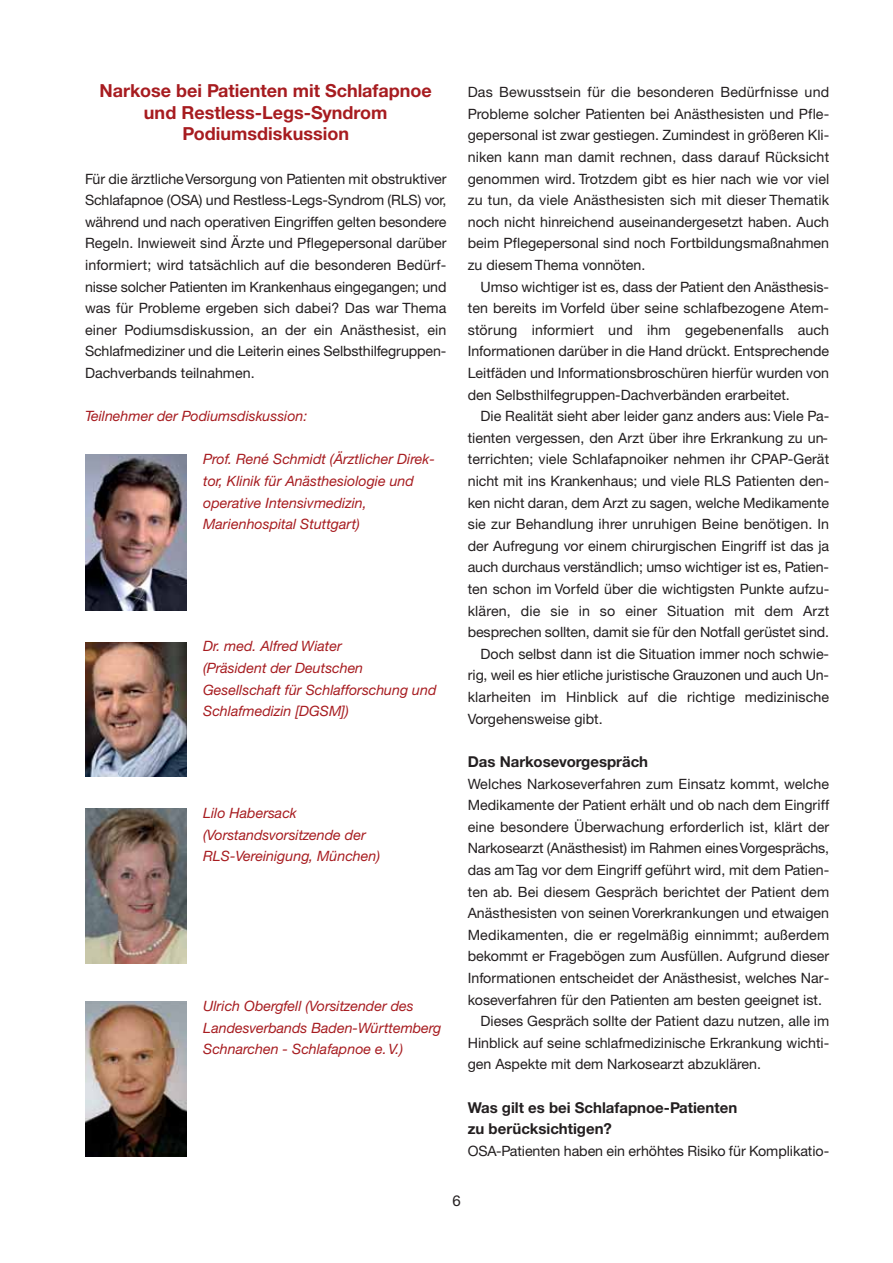
<style>
.page{position:relative;width:893px;height:1263px;background:#fff}
.page>*{position:absolute;margin:0;border:0;box-sizing:border-box;transform-origin:0 0}
.t1{font:700 18px/21.6px "Helvetica Neue CE";color:#a71c20;text-align:center}
.t2{font:700 15px/21.6px "Helvetica Neue CE";color:#231f20}
.t3{font:15px "Helvetica Neue CE";color:#231f20}
.t4{font:14.25px/21.6px "Helvetica Neue CE";color:#231f20;text-align:justify}
.t5{font:italic 14.25px/21.6px "Helvetica Neue CE";color:#a71c20}
</style>
<div class="page">
<img style="left:85px;top:454px;width:102px;height:156px">
<img style="left:85px;top:1001px;width:102px;height:156px">
<img style="left:85px;top:808px;width:102px;height:156px">
<img style="left:85px;top:642px;width:102px;height:134px">
<p class="t1" style="left:100px;top:82px;width:334px">Narkose bei Patienten mit Schlafapnoe und Restless-Legs-Syndrom<br>Podiumsdiskussion</p>
<p class="t4" style="left:85px;top:169px;width:363px">Für die ärztliche Versorgung von Patienten mit obstruktiver Schlafapnoe (OSA) und Restless-Legs-Syndrom (RLS) vor, während und nach operativen Eingriffen gelten besondere Regeln. Inwieweit sind Ärzte und Pflegepersonal darüber informiert; wird tatsächlich auf die besonderen Bedürf&shy;nisse solcher Patienten im Krankenhaus eingegangen; und was für Probleme ergeben sich dabei? Das war Thema einer Podiumsdiskussion, an der ein Anästhesist, ein Schlafmediziner und die Leiterin eines Selbsthilfegruppen-Dachverbands teilnahmen.</p>
<p class="t5" style="left:85px;top:407px;width:224px">Teilnehmer der Podiumsdiskussion:</p>
<p class="t5" style="left:203px;top:450px;width:233px">Prof. René Schmidt (Ärztlicher Direk&shy;tor, Klinik für Anästhesiologie und operative Intensivmedizin, Marienhospital Stuttgart)</p>
<p class="t5" style="left:203px;top:637px;width:235px">Dr. med. Alfred Wiater<br>(Präsident der Deutschen<br>Gesellschaft für Schlafforschung und<br>Schlafmedizin [DGSM])</p>
<p class="t5" style="left:203px;top:804px;width:178px">Lilo Habersack (Vorstandsvorsitzende der<br>RLS-Vereinigung, München)</p>
<p class="t5" style="left:203px;top:997px;width:240px">Ulrich Obergfell (Vorsitzender des<br>Landesverbands Baden-Württemberg<br>Schnarchen - Schlafapnoe e.V.)</p>
<p class="t4" style="left:468px;top:83px;width:363px">Das Bewusstsein für die besonderen Bedürfnisse und Probleme solcher Patienten bei Anästhesisten und Pfle&shy;gepersonal ist zwar gestiegen. Zumindest in größeren Kli&shy;niken kann man damit rechnen, dass darauf Rücksicht genommen wird. Trotzdem gibt es hier nach wie vor viel zu tun, da viele Anästhesisten sich mit dieser Thematik noch nicht hinreichend auseinandergesetzt haben. Auch beim Pflegepersonal sind noch Fortbildungsmaßnahmen zu diesem Thema vonnöten.</p>
<p class="t4" style="left:468px;top:277px;width:363px;text-indent:13px">Umso wichtiger ist es, dass der Patient den Anästhesis&shy;ten bereits im Vorfeld über seine schlafbezogene Atem&shy;störung informiert und ihm gegebenenfalls auch Informationen darüber in die Hand drückt. Entsprechende Leitfäden und Informationsbroschüren hierfür wurden von den Selbsthilfegruppen-Dachverbänden erarbeitet.</p>
<p class="t4" style="left:480px;top:407px;width:350px">Die Realität sieht aber leider ganz anders aus: Viele Pa-</p>
<p class="t4" style="left:468px;top:429px;width:362px">tienten vergessen, den Arzt über ihre Erkrankung zu un-</p>
<p class="t4" style="left:468px;top:450px;width:363px">terrichten; viele Schlafapnoiker nehmen ihr CPAP-Gerät</p>
<p class="t4" style="left:468px;top:472px;width:363px">nicht mit ins Krankenhaus; und viele RLS Patienten den-</p>
<p class="t4" style="left:468px;top:493px;width:363px">ken nicht daran, dem Arzt zu sagen, welche Medikamente</p>
<p class="t4" style="left:468px;top:515px;width:363px">sie zur Behandlung ihrer unruhigen Beine benötigen. In</p>
<p class="t4" style="left:468px;top:537px;width:363px">der Aufregung vor einem chirurgischen Eingriff ist das ja</p>
<p class="t4" style="left:468px;top:558px;width:363px">auch durchaus verständlich; umso wichtiger ist es, Patien-</p>
<p class="t4" style="left:468px;top:580px;width:363px">ten schon im Vorfeld über die wichtigsten Punkte aufzu-</p>
<p class="t4" style="left:468px;top:601px;width:363px">klären, die sie in so einer Situation mit dem Arzt</p>
<p class="t4" style="left:468px;top:623px;width:363px">besprechen sollten, damit sie für den Notfall gerüstet sind.</p>
<p class="t4" style="left:480px;top:645px;width:350px">Doch selbst dann ist die Situation immer noch schwie-</p>
<p class="t4" style="left:468px;top:666px;width:363px">rig, weil es hier etliche juristische Grauzonen und auch Un-</p>
<p class="t4" style="left:468px;top:688px;width:363px">klarheiten im Hinblick auf die richtige medizinische</p>
<p class="t4" style="left:468px;top:709px;width:136px">Vorgehensweise gibt.</p>
<p class="t2" style="left:468px;top:752px;width:182px">Das Narkosevorgespräch</p>
<p class="t4" style="left:468px;top:774px;width:363px">Welches Narkoseverfahren zum Einsatz kommt, welche</p>
<p class="t4" style="left:468px;top:796px;width:363px">Medikamente der Patient erhält und ob nach dem Eingriff</p>
<p class="t4" style="left:468px;top:817px;width:363px">eine besondere Überwachung erforderlich ist, klärt der</p>
<p class="t4" style="left:468px;top:839px;width:363px">Narkosearzt (Anästhesist) im Rahmen eines Vorgesprächs,</p>
<p class="t4" style="left:468px;top:861px;width:363px">das am Tag vor dem Eingriff geführt wird, mit dem Patien-</p>
<p class="t4" style="left:468px;top:882px;width:363px">ten ab. Bei diesem Gespräch berichtet der Patient dem</p>
<p class="t4" style="left:468px;top:904px;width:363px">Anästhesisten von seinen Vorerkrankungen und etwaigen</p>
<p class="t4" style="left:468px;top:925px;width:363px">Medikamenten, die er regelmäßig einnimmt; außerdem</p>
<p class="t4" style="left:468px;top:947px;width:363px">bekommt er Fragebögen zum Ausfüllen. Aufgrund dieser</p>
<p class="t4" style="left:468px;top:969px;width:363px">Informationen entscheidet der Anästhesist, welches Nar-</p>
<p class="t4" style="left:468px;top:990px;width:356px">koseverfahren für den Patienten am besten geeignet ist.</p>
<p class="t4" style="left:480px;top:1012px;width:350px">Dieses Gespräch sollte der Patient dazu nutzen, alle im</p>
<p class="t4" style="left:468px;top:1033px;width:363px">Hinblick auf seine schlafmedizinische Erkrankung wichti-</p>
<p class="t4" style="left:468px;top:1055px;width:295px">gen Aspekte mit dem Narkosearzt abzuklären.</p>
<p class="t2" style="left:468px;top:1098px;width:271px">Was gilt es bei Schlafapnoe-Patienten zu berücksichtigen?</p>
<p class="t4" style="left:468px;top:1141px;width:363px">OSA-Patienten haben ein erhöhtes Risiko für Komplikatio-</p>
<p class="t3" style="left:452px;top:1195px;width:10px">6</p>
</div>
